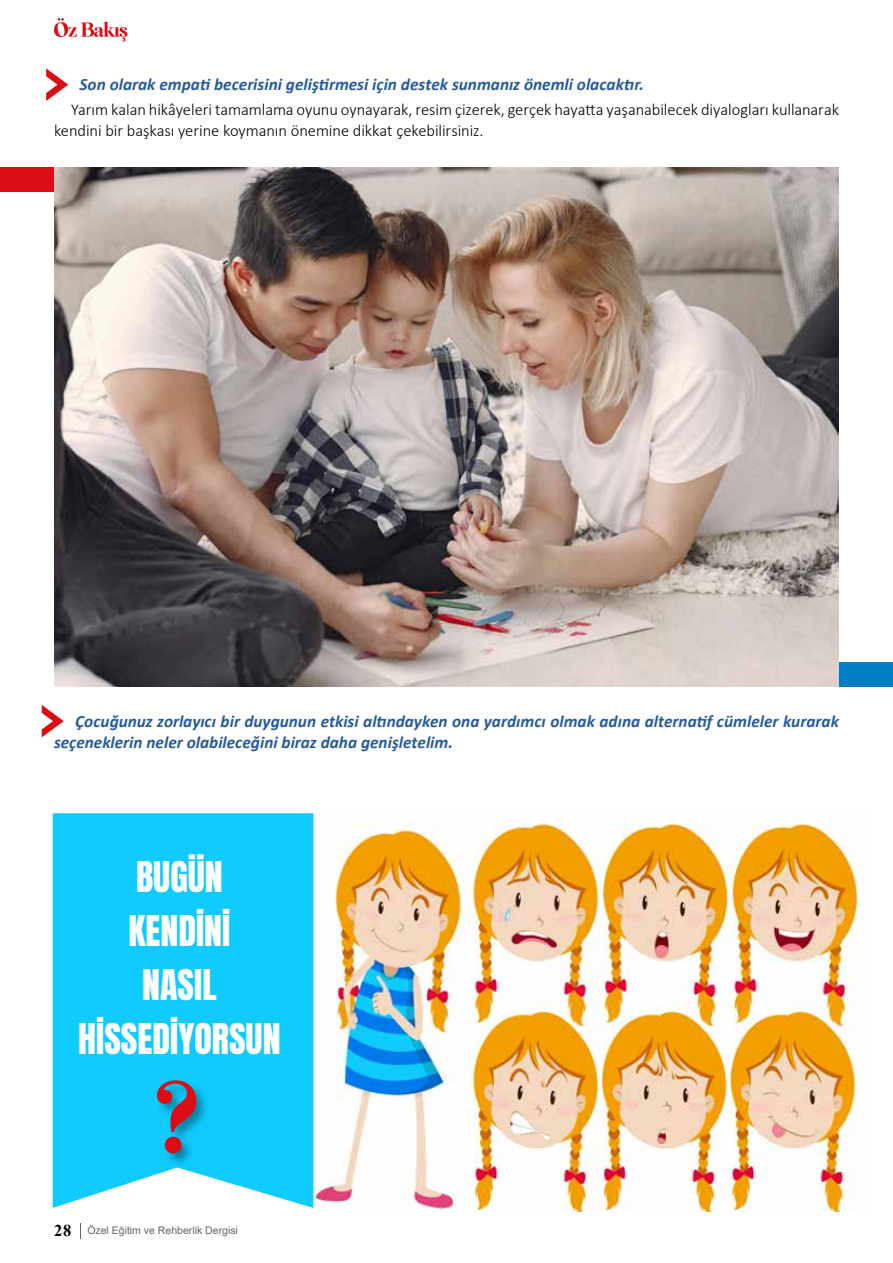
<style>
.page{position:relative;width:893px;height:1263px;background:#fff}
.page>*{position:absolute;margin:0;border:0;box-sizing:border-box;transform-origin:0 0}
.t1{font:700 108px "Bodoni";color:#dc0d15}
.t2{font:36px/54px "Anton";color:#fff;text-align:center}
.t3{font:italic 700 17.25px/21px "Calibri";color:#275b9b}
.t4{font:300 16.5px/21px "Calibri";letter-spacing:-.005em;color:#000}
.t5{font:10.5px "Arial";color:#646363}
.s1{font-family:"Times New Roman";font-weight:700;font-size:16.5px;color:#000}
</style>
<div class="page">
<svg style="left:54px;top:18px;width:74px;height:24px"></svg>
<svg style="left:80px;top:1223px;width:1px;height:16px"></svg>
<img style="left:313px;top:813px;width:557px;height:398px">
<div style="left:53px;top:813px;width:260px;height:395px;background:#10cbff"></div>
<div style="left:0;top:167px;width:250px;height:25px;background:#dc0d15"></div>
<div style="left:643px;top:663px;width:250px;height:24px;background:#007dc4"></div>
<img style="left:54px;top:168px;width:785px;height:519px">
<svg style="left:46px;top:68px;width:22px;height:33px"></svg>
<svg style="left:42px;top:705px;width:22px;height:32px"></svg>
<div style="left:155px;top:1078px;width:55px;height:89px;background:#000;opacity:.37"></div>
<p class="t3" style="left:80px;top:73px;width:566px">Son olarak empati becerisini geliştirmesi için destek sunmanız önemli olacaktır.</p>
<p class="t4" style="left:54px;top:99px;width:787px;text-indent:17px">Yarım kalan hikâyeleri tamamlama oyunu oynayarak, resim çizerek, gerçek hayatta yaşanabilecek diyalogları kullanarak kendini bir başkası yerine koymanın önemine dikkat çekebilirsiniz.</p>
<p class="t3" style="left:54px;top:710px;width:786px;text-indent:21px">Çocuğunuz zorlayıcı bir duygunun etkisi altındayken ona yardımcı olmak adına alternatif cümleler kurarak seçeneklerin neler olabileceğini biraz daha genişletelim.</p>
<h2 class="t2" style="left:78px;top:852px;width:204px">BUGÜN<br>KENDİNİ<br>NASIL<br>HİSSEDİYORSUN</h2>
<h1 class="t1" style="left:154px;top:1053px;width:48px">?</h1>
<p class="t5" style="left:54px;top:1223px;width:185px"><span class="s1">28</span> Özel Eğitim ve Rehberlik Dergisi</p>
</div>
